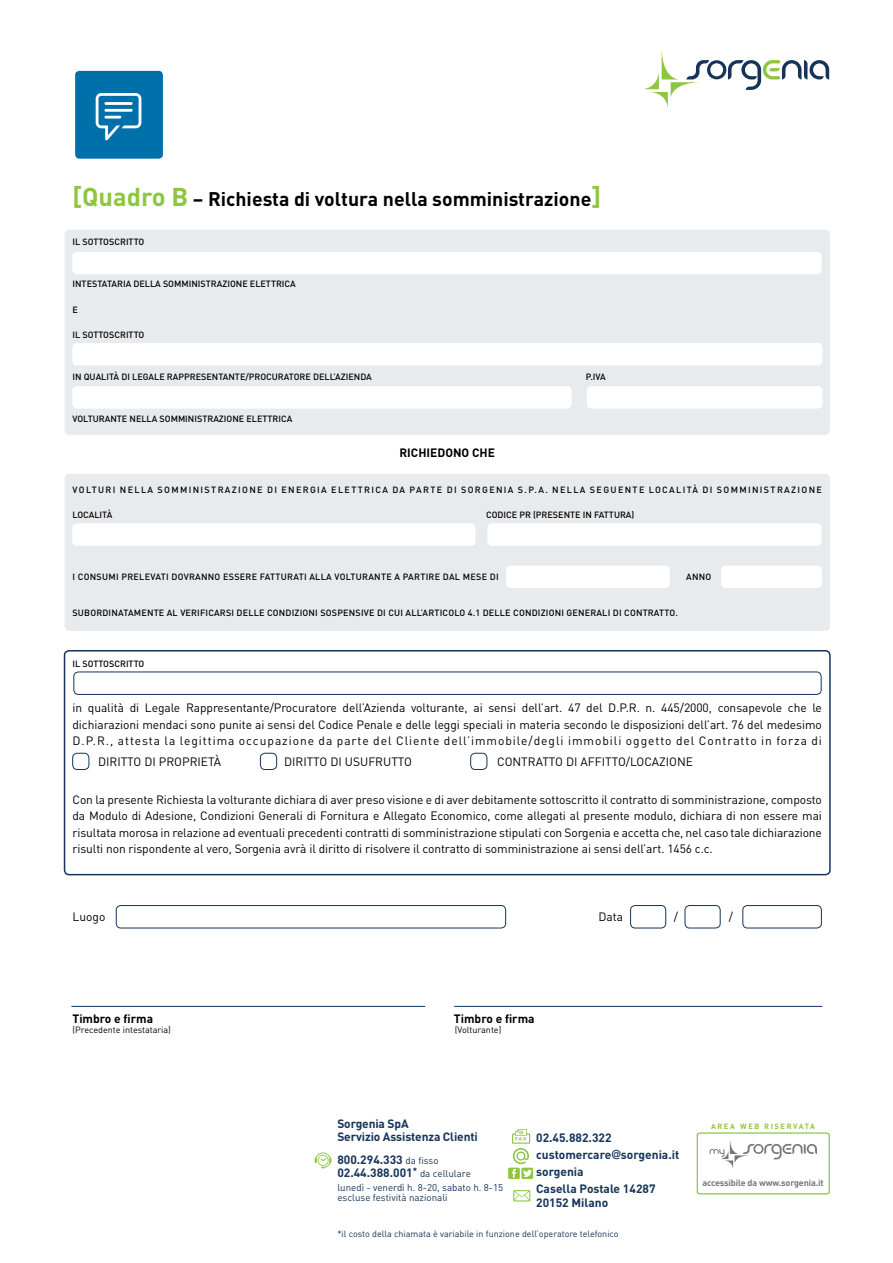
<style>
.page{position:relative;width:893px;height:1263px;background:#fff}
.page>*{position:absolute;margin:0;border:0;box-sizing:border-box;transform-origin:0 0}
.t1{font:700 19.5px "DIN";color:#000}
.t2{font:12px/16.5px "DIN";color:#000;text-align:justify}
.t3{font:700 12px/17.2px "DIN";color:#153458}
.t4{font:700 12px "DIN";color:#000}
.t5{font:9.75px/10.5px "DIN";color:#153458}
.t6{font:500 9px "DIN";color:#000}
.t7{font:500 9px "DIN";letter-spacing:.02em;color:#000}
.t8{font:500 9px "DIN";letter-spacing:.15em;color:#000}
.t9{font:9px "DIN";color:#153458}
.t10{font:9px "DIN";color:#000}
.t11{font:700 9px "DIN";letter-spacing:-.015em;color:#77787b}
.t12{font:700 7.5px "DIN";letter-spacing:.21em;color:#8dc63f}
.s1{font-size:25.5px;color:#8dc63f}
.s2{font-weight:400;font-size:9.75px}
.s3{font-family:"Futura";font-weight:400}
</style>
<div class="page">
<div style="left:65px;top:474px;width:765px;height:157px;background:#e8ebee;border-radius:5px"></div>
<div style="left:65px;top:230px;width:765px;height:205px;background:#e8ebee;border-radius:5px"></div>
<div style="left:72px;top:252px;width:750px;height:22px;background:#fff;border-radius:5px"></div>
<div style="left:72px;top:343px;width:750px;height:22px;background:#fff;border-radius:5px"></div>
<div style="left:72px;top:386px;width:499px;height:23px;background:#fff;border-radius:5px"></div>
<div style="left:72px;top:523px;width:403px;height:23px;background:#fff;border-radius:5px"></div>
<div style="left:487px;top:523px;width:334px;height:23px;background:#fff;border-radius:5px"></div>
<div style="left:506px;top:566px;width:164px;height:22px;background:#fff;border-radius:5px"></div>
<div style="left:721px;top:566px;width:101px;height:22px;background:#fff;border-radius:5px"></div>
<div style="left:64px;top:650px;width:767px;height:225px;border:2px solid #153458;border-radius:5px"></div>
<div style="left:116px;top:905px;width:390px;height:23px;border:1px solid #153458;border-radius:5px"></div>
<hr style="left:71px;top:1006px;width:354px;height:1px;background:#153458">
<hr style="left:454px;top:1006px;width:368px;height:1px;background:#153458">
<div style="left:742px;top:905px;width:80px;height:23px;border:1px solid #153458;border-radius:5px"></div>
<div style="left:685px;top:905px;width:35px;height:23px;border:1px solid #153458;border-radius:5px"></div>
<div style="left:630px;top:905px;width:36px;height:23px;border:1px solid #153458;border-radius:5px"></div>
<div style="left:72px;top:753px;width:17px;height:17px;border:1px solid #153458;border-radius:5px"></div>
<div style="left:260px;top:753px;width:17px;height:17px;border:1px solid #153458;border-radius:5px"></div>
<div style="left:470px;top:753px;width:17px;height:17px;border:1px solid #153458;border-radius:5px"></div>
<div style="left:73px;top:672px;width:748px;height:23px;border:1px solid #153458;border-radius:5px"></div>
<div style="left:75px;top:71px;width:88px;height:88px;background:#0070ab;border-radius:4px"></div>
<svg style="left:644px;top:51px;width:185px;height:57px"></svg>
<svg style="left:96px;top:93px;width:45px;height:47px"></svg>
<div style="left:587px;top:386px;width:235px;height:23px;background:#fff;border-radius:5px"></div>
<svg style="left:696px;top:1132px;width:134px;height:63px"></svg>
<div style="left:508px;top:1168px;width:12px;height:11px;background:#8dc63f"></div>
<div style="left:521px;top:1168px;width:12px;height:11px;background:#8dc63f"></div>
<svg style="left:513px;top:1190px;width:17px;height:11px"></svg>
<svg style="left:512px;top:1129px;width:20px;height:49px"></svg>
<svg style="left:315px;top:1152px;width:16px;height:16px"></svg>
<h1 class="t1" style="left:73px;top:187px;width:530px"><span class="s1">[Quadro B</span> – Richiesta di voltura nella somministrazione<span class="s1">]</span></h1>
<p class="t6" style="left:73px;top:236px;width:73px">IL SOTTOSCRITTO</p>
<p class="t6" style="left:73px;top:278px;width:225px">INTESTATARIA DELLA SOMMINISTRAZIONE ELETTRICA</p>
<p class="t7" style="left:73px;top:304px;width:7px">E</p>
<p class="t6" style="left:73px;top:329px;width:73px">IL SOTTOSCRITTO</p>
<p class="t6" style="left:73px;top:371px;width:301px">IN QUALITÀ DI LEGALE RAPPRESENTANTE/PROCURATORE DELL’AZIENDA</p>
<p class="t7" style="left:586px;top:371px;width:22px">P.IVA</p>
<p class="t6" style="left:73px;top:413px;width:221px">VOLTURANTE NELLA SOMMINISTRAZIONE ELETTRICA</p>
<p class="t4" style="left:399px;top:445px;width:97px">RICHIEDONO CHE</p>
<p class="t8" style="left:73px;top:484px;width:751px">VOLTURI NELLA SOMMINISTRAZIONE DI ENERGIA ELETTRICA DA PARTE DI SORGENIA S.P.A. NELLA SEGUENTE LOCALITÀ DI SOMMINISTRAZIONE</p>
<p class="t6" style="left:73px;top:509px;width:41px">LOCALITÀ</p>
<p class="t6" style="left:486px;top:509px;width:150px">CODICE PR (PRESENTE IN FATTURA)</p>
<p class="t7" style="left:73px;top:571px;width:428px">I CONSUMI PRELEVATI DOVRANNO ESSERE FATTURATI ALLA VOLTURANTE A PARTIRE DAL MESE DI</p>
<p class="t7" style="left:686px;top:571px;width:26px">ANNO</p>
<p class="t7" style="left:73px;top:607px;width:607px">SUBORDINATAMENTE AL VERIFICARSI DELLE CONDIZIONI SOSPENSIVE DI CUI ALL’ARTICOLO 4.1 DELLE CONDIZIONI GENERALI DI CONTRATTO.</p>
<p class="t6" style="left:73px;top:658px;width:73px">IL SOTTOSCRITTO</p>
<p class="t2" style="left:73px;top:699px;width:751px">in qualità di Legale Rappresentante/Procuratore dell’Azienda volturante, ai sensi dell’art. 47 del D.P.R. n. 445/2000, consapevole che le dichiarazioni mendaci sono punite ai sensi del Codice Penale e delle leggi speciali in materia secondo le disposizioni dell’art. 76 del medesimo D.P.R., attesta la legittima occupazione da parte del Cliente dell’immobile/degli immobili oggetto del Contratto in forza di</p>
<p class="t2" style="left:98px;top:753px;width:125px">DIRITTO DI PROPRIETÀ</p>
<p class="t2" style="left:284px;top:753px;width:130px">DIRITTO DI USUFRUTTO</p>
<p class="t2" style="left:497px;top:753px;width:197px">CONTRATTO DI AFFITTO/LOCAZIONE</p>
<p class="t2" style="left:73px;top:791px;width:751px">Con la presente Richiesta la volturante dichiara di aver preso visione e di aver debitamente sottoscritto il contratto di somministrazione, composto da Modulo di Adesione, Condizioni Generali di Fornitura e Allegato Economico, come allegati al presente modulo, dichiara di non essere mai risultata morosa in relazione ad eventuali precedenti contratti di somministrazione stipulati con Sorgenia e accetta che, nel caso tale dichiarazione risulti non rispondente al vero, Sorgenia avrà il diritto di risolvere il contratto di somministrazione ai sensi dell’art. 1456 c.c.</p>
<p class="t2" style="left:73px;top:908px;width:34px">Luogo</p>
<p class="t2" style="left:598px;top:908px;width:26px">Data</p>
<p class="t2" style="left:674px;top:908px;width:6px">/</p>
<p class="t2" style="left:729px;top:908px;width:6px">/</p>
<p class="t4" style="left:73px;top:1010px;width:82px">Timbro e firma</p>
<p class="t4" style="left:454px;top:1010px;width:82px">Timbro e firma</p>
<p class="t10" style="left:73px;top:1024px;width:100px">(Precedente intestataria)</p>
<p class="t10" style="left:455px;top:1024px;width:48px">(Volturante)</p>
<p class="t3" style="left:337px;top:1116px;width:142px;line-height:13.5px">Sorgenia SpA<br>Servizio Assistenza Clienti</p>
<p class="t3" style="left:337px;top:1152px;width:135px;line-height:13.5px">800.294.333 <span class="s2">da fisso<br></span>02.44.388.001<sup>*</sup> <span class="s2">da cellulare</span></p>
<p class="t5" style="left:337px;top:1182px;width:167px">lunedì - venerdì h. 8-20, sabato h. 8-15 escluse festività nazionali</p>
<p class="t9" style="left:337px;top:1227px;width:283px">*il costo della chiamata è variabile in funzione dell’operatore telefonico</p>
<p class="t3" style="left:536px;top:1128px;width:145px">02.45.882.322 customercare<span class="s3">@</span>sorgenia.it sorgenia<br>Casella Postale 14287</p>
<p class="t3" style="left:536px;top:1193px;width:74px">20152 Milano</p>
<p class="t12" style="left:711px;top:1121px;width:105px">AREA WEB RISERVATA</p>
<p class="t11" style="left:702px;top:1177px;width:123px">accessibile da www.sorgenia.it</p>
</div>
